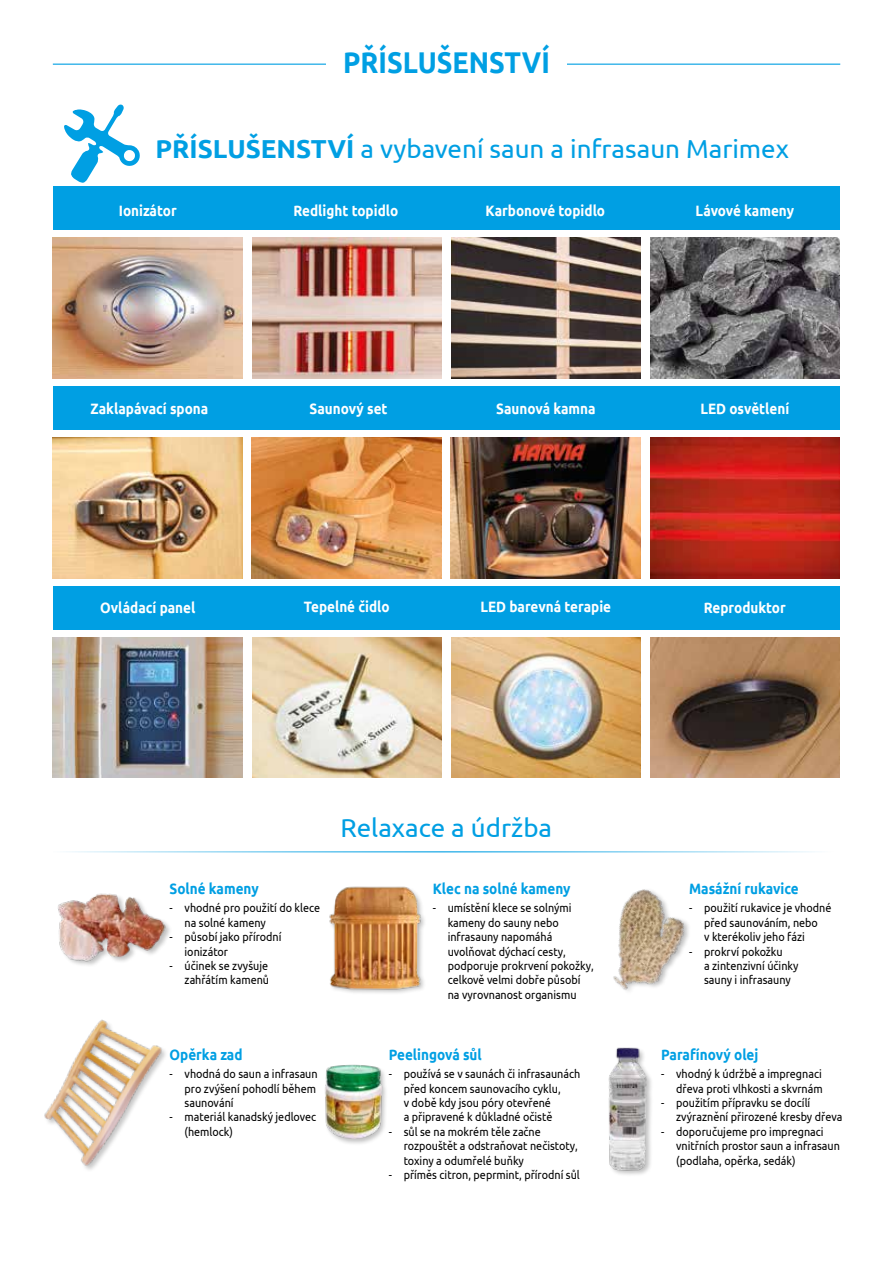
<style>
.page{position:relative;width:893px;height:1263px;background:#fff}
.page>*{position:absolute;margin:0;border:0;box-sizing:border-box;transform-origin:0 0}
.t1{font:700 30px "Ubuntu";color:#009fe3;scale:.9 1}
.t2{font:25.95px "Ubuntu";color:#009fe3}
.t3{font:700 15px "Ubuntu";color:#fff;scale:.9 1}
.t4{font:700 15px "Ubuntu";color:#009fe3;scale:.9 1}
.t5{font:12px/14.4px "Ubuntu";color:#000;scale:.9 1}
.s1{font-weight:700}
</style>
<div class="page">
<hr style="left:53px;top:64px;width:787px;height:1px;background:#009fe3">
<div style="left:326px;top:41px;width:241px;height:40px;background:#fff"></div>
<div style="left:53px;top:187px;width:787px;height:43px;background:#009fe3"></div>
<div style="left:53px;top:386px;width:787px;height:43px;background:#009fe3"></div>
<div style="left:53px;top:586px;width:787px;height:43px;background:#009fe3"></div>
<svg style="left:64px;top:104px;width:76px;height:79px"></svg>
<img style="left:650px;top:638px;width:190px;height:140px">
<img style="left:451px;top:638px;width:190px;height:140px">
<img style="left:253px;top:638px;width:188px;height:140px">
<img style="left:53px;top:638px;width:190px;height:140px">
<img style="left:53px;top:438px;width:190px;height:140px">
<img style="left:252px;top:438px;width:190px;height:140px">
<img style="left:451px;top:438px;width:190px;height:140px">
<img style="left:650px;top:438px;width:190px;height:140px">
<img style="left:253px;top:238px;width:188px;height:140px">
<img style="left:650px;top:238px;width:190px;height:140px">
<img style="left:53px;top:238px;width:190px;height:140px">
<img style="left:451px;top:238px;width:190px;height:140px">
<img style="left:329px;top:886px;width:96px;height:107px">
<img style="left:58px;top:893px;width:112px;height:72px">
<img style="left:613px;top:889px;width:76px;height:102px">
<img style="left:608px;top:1047px;width:44px;height:128px">
<div style="left:324px;top:1064px;width:65px;height:82px;background:#000;opacity:.25"></div>
<img style="left:324px;top:1064px;width:62px;height:74px">
<img style="left:44px;top:1019px;width:122px;height:151px">
<hr style="left:53px;top:851px;width:787px;height:1px;background:#009fe3">
<h1 class="t1" style="left:343px;top:44px;width:231px">PŘÍSLUŠENSTVÍ</h1>
<h2 class="t2" style="left:156px;top:133px;width:635px"><span class="s1">PŘÍSLUŠENSTVÍ</span> a vybavení saun a infrasaun Marimex</h2>
<p class="t3" style="left:119px;top:202px;width:66px">Ionizátor</p>
<p class="t3" style="left:294px;top:202px;width:118px">Redlight topidlo</p>
<p class="t3" style="left:486px;top:202px;width:134px">Karbonové topidlo</p>
<p class="t3" style="left:696px;top:202px;width:111px">Lávové kameny</p>
<p class="t3" style="left:90px;top:399px;width:133px">Zaklapávací spona</p>
<p class="t3" style="left:309px;top:399px;width:88px">Saunový set</p>
<p class="t3" style="left:496px;top:399px;width:112px">Saunová kamna</p>
<p class="t3" style="left:700px;top:399px;width:100px">LED osvětlení</p>
<p class="t3" style="left:100px;top:599px;width:107px">Ovládací panel</p>
<p class="t3" style="left:304px;top:597px;width:97px">Tepelné čidlo</p>
<p class="t3" style="left:480px;top:597px;width:147px">LED barevná terapie</p>
<p class="t3" style="left:704px;top:599px;width:92px">Reproduktor</p>
<p class="t4" style="left:170px;top:880px;width:101px">Solné kameny</p>
<p class="t5" style="left:185px;top:900px;width:152px;text-indent:-15px">- vhodné pro použití do klece na solné kameny</p>
<p class="t5" style="left:185px;top:929px;width:109px;text-indent:-15px">- působí jako přírodní ionizátor</p>
<p class="t5" style="left:170px;top:958px;width:112px;text-align:right">- účinek se zvyšuje zahřátím kamenů</p>
<p class="t4" style="left:170px;top:1046px;width:83px">Opěrka zad</p>
<p class="t5" style="left:185px;top:1066px;width:149px;text-indent:-15px">- vhodná do saun a infrasaun pro zvýšení pohodlí během saunování</p>
<p class="t5" style="left:185px;top:1109px;width:148px;text-indent:-15px">- materiál kanadský jedlovec (hemlock)</p>
<h2 class="t2" style="left:340px;top:812px;width:213px">Relaxace a údržba</h2>
<p class="t4" style="left:433px;top:880px;width:155px">Klec na solné kameny</p>
<p class="t5" style="left:448px;top:900px;width:164px;text-indent:-15px">- umístění klece se solnými kameny do sauny nebo infrasauny napomáhá uvolňovat dýchací cesty, podporuje prokrvení pokožky, celkově velmi dobře působí na vyrovnanost organismu</p>
<p class="t4" style="left:389px;top:1046px;width:105px">Peelingová sůl</p>
<p class="t5" style="left:404px;top:1066px;width:198px;text-indent:-15px">- používá se v saunách či infrasaunách před koncem saunovacího cyklu,<br>v době kdy jsou póry otevřené<br>a připravené k důkladné očistě</p>
<p class="t5" style="left:404px;top:1124px;width:195px;text-indent:-15px">- sůl se na mokrém těle začne rozpouštět a odstraňovat nečistoty, toxiny a odumřelé buňky</p>
<p class="t5" style="left:389px;top:1167px;width:214px">- příměs citron, peprmint, přírodní sůl</p>
<p class="t4" style="left:689px;top:880px;width:123px">Masážní rukavice</p>
<p class="t5" style="left:704px;top:900px;width:143px;text-indent:-15px">- použití rukavice je vhodné před saunováním, nebo<br>v kterékoliv jeho fázi</p>
<p class="t5" style="left:704px;top:944px;width:106px;text-indent:-15px">- prokrví pokožku<br>a zintenzivní účinky sauny i infrasauny</p>
<p class="t4" style="left:661px;top:1046px;width:109px">Parafínový olej</p>
<p class="t5" style="left:661px;top:1066px;width:181px;text-align:right">- vhodný k údržbě a impregnaci dřeva proti vlhkosti a skvrnám</p>
<p class="t5" style="left:676px;top:1095px;width:186px;text-indent:-15px">- použitím přípravku se docílí zvýraznění přirozené kresby dřeva</p>
<p class="t5" style="left:676px;top:1124px;width:183px;text-indent:-15px">- doporučujeme pro impregnaci vnitřních prostor saun a infrasaun (podlaha, opěrka, sedák)</p>
</div>
